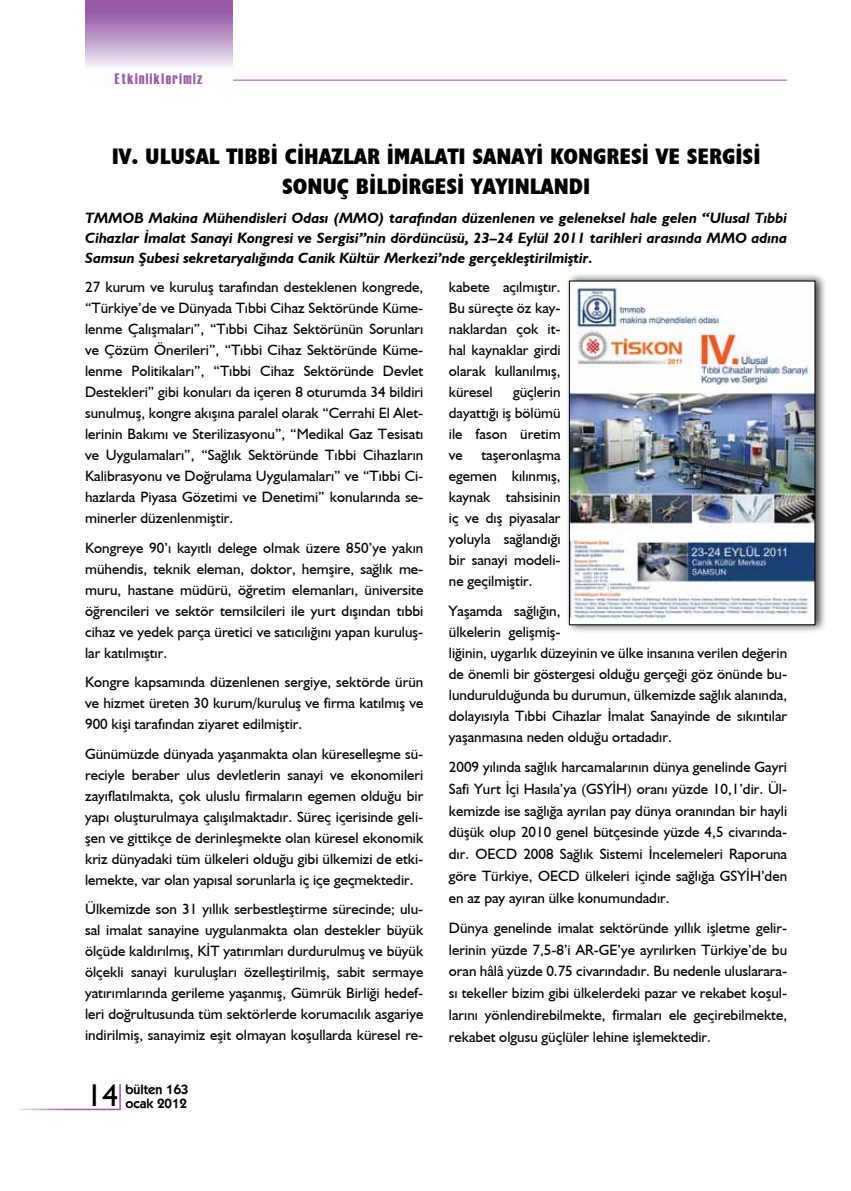
<style>
.page{position:relative;width:851px;height:1191px;background:#fff}
.page>*{position:absolute;margin:0;border:0;box-sizing:border-box;transform-origin:0 0}
.t1{font:31.5px "Humanist 521 BT";color:#000}
.t2{font:700 condensed 22.5px/30px "Humanist 521 BT Xtra";color:#000;text-align:center}
.t3{font:15px/21px "Humanist 521 BT";color:#000;text-align:justify}
.t4{font:italic 700 15px/20.2px "Humanist 521 BT";color:#000;text-align:justify}
.t5{font:15px "Haettenschweiler";letter-spacing:.1em;color:#975ca5}
.t6{font:600 13.5px/13.5px "Kabel IT Cby BT";color:#000}
</style>
<div class="page">
<hr style="left:161px;top:80px;width:626px;height:1px;background:#975ca5">
<svg style="left:85px;top:0;width:147px;height:81px"></svg>
<hr style="left:119px;top:1084px;width:2px;height:25px;background:#975ca5">
<hr style="left:20px;top:1108px;width:101px;height:2px;background:#fff">
<div style="left:565px;top:272px;width:262px;height:361px;background:#000;opacity:.75"></div>
<img style="left:571px;top:283px;width:242px;height:340px">
<div style="left:569px;top:281px;width:246px;height:344px;border:1px solid #000"></div>
<p class="t5" style="left:115px;top:69px;width:89px">Etkinliklerimiz</p>
<h2 class="t2" style="left:112px;top:141px;width:650px">IV. ULUSAL TIBBİ CİHAZLAR İMALATI SANAYİ KONGRESİ VE SERGİSİ<br>SONUÇ BİLDİRGESİ YAYINLANDI</h2>
<p class="t4" style="left:85px;top:207px;width:703px">TMMOB Makina Mühendisleri Odası (MMO) tarafından düzenlenen ve geleneksel hale gelen “Ulusal Tıbbi Cihazlar İmalat Sanayi Kongresi ve Sergisi”nin dördüncüsü, 23–24 Eylül 2011 tarihleri arasında MMO adına Samsun Şubesi sekretaryalığında Canik Kültür Merkezi’nde gerçekleştirilmiştir.</p>
<p class="t3" style="left:85px;top:276px;width:340px">27 kurum ve kuruluş tarafından desteklenen kongrede, “Türkiye’de ve Dünyada Tıbbi Cihaz Sektöründe Küme&shy;lenme Çalışmaları”, “Tıbbi Cihaz Sektörünün Sorunları ve Çözüm Önerileri”, “Tıbbi Cihaz Sektöründe Küme&shy;lenme Politikaları”, “Tıbbi Cihaz Sektöründe Devlet Destekleri” gibi konuları da içeren 8 oturumda 34 bildiri sunulmuş, kongre akışına paralel olarak “Cerrahi El Alet&shy;lerinin Bakımı ve Sterilizasyonu”, “Medikal Gaz Tesisatı ve Uygulamaları”, “Sağlık Sektöründe Tıbbi Cihazların Kalibrasyonu ve Doğrulama Uygulamaları” ve “Tıbbi Ci&shy;hazlarda Piyasa Gözetimi ve Denetimi” konularında se&shy;minerler düzenlenmiştir.</p>
<p class="t3" style="left:85px;top:537px;width:340px">Kongreye 90’ı kayıtlı delege olmak üzere 850’ye yakın mühendis, teknik eleman, doktor, hemşire, sağlık me&shy;muru, hastane müdürü, öğretim elemanları, üniversite öğrencileri ve sektör temsilcileri ile yurt dışından tıbbi cihaz ve yedek parça üretici ve satıcılığını yapan kuruluş&shy;lar katılmıştır.</p>
<p class="t3" style="left:85px;top:671px;width:340px">Kongre kapsamında düzenlenen sergiye, sektörde ürün ve hizmet üreten 30 kurum/kuruluş ve firma katılmış ve 900 kişi tarafından ziyaret edilmiştir.</p>
<p class="t3" style="left:85px;top:743px;width:340px">Günümüzde dünyada yaşanmakta olan küreselleşme sü&shy;reciyle beraber ulus devletlerin sanayi ve ekonomileri zayıflatılmakta, çok uluslu firmaların egemen olduğu bir yapı oluşturulmaya çalışılmaktadır. Süreç içerisinde geli&shy;şen ve gittikçe de derinleşmekte olan küresel ekonomik kriz dünyadaki tüm ülkeleri olduğu gibi ülkemizi de etki&shy;lemekte, var olan yapısal sorunlarla iç içe geçmektedir.</p>
<p class="t3" style="left:85px;top:898px;width:340px">Ülkemizde son 31 yıllık serbestleştirme sürecinde; ulu&shy;sal imalat sanayine uygulanmakta olan destekler büyük ölçüde kaldırılmış, KİT yatırımları durdurulmuş ve büyük ölçekli sanayi kuruluşları özelleştirilmiş, sabit sermaye yatırımlarında gerileme yaşanmış, Gümrük Birliği hedef&shy;leri doğrultusunda tüm sektörlerde korumacılık asgariye indirilmiş, sanayimiz eşit olmayan koşullarda küresel re-</p>
<p class="t3" style="left:449px;top:276px;width:113px">kabete açılmıştır.<br>Bu süreçte öz kay&shy;naklardan çok it&shy;hal kaynaklar girdi olarak kullanılmış, küresel</p>
<p class="t3" style="left:449px;top:381px;width:113px;text-indent:64px">güçlerin dayattığı iş bölümü ile fason üretim ve taşeronlaşma egemen kılınmış, kaynak tahsisinin iç ve dış piyasalar yoluyla sağlandığı bir sanayi modeli&shy;ne geçilmiştir.</p>
<p class="t3" style="left:449px;top:600px;width:340px;text-align:left">Yaşamda sağlığın,<br>ülkelerin gelişmiş-<br>liğinin, uygarlık düzeyinin ve ülke insanına verilen değerin de önemli bir göstergesi olduğu gerçeği göz önünde bu&shy;lundurulduğunda bu durumun, ülkemizde sağlık alanında, dolayısıyla Tıbbi Cihazlar İmalat Sanayinde de sıkıntılar yaşanmasına neden olduğu ortadadır.</p>
<p class="t3" style="left:449px;top:755px;width:340px;line-height:21.8px">2009 yılında sağlık harcamalarının dünya genelinde Gayri Safi Yurt İçi Hasıla’ya (GSYİH) oranı yüzde 10,1’dir. Ül&shy;kemizde ise sağlığa ayrılan pay dünya oranından bir hayli düşük olup 2010 genel bütçesinde yüzde 4,5 civarında&shy;dır. OECD 2008 Sağlık Sistemi İncelemeleri Raporuna göre Türkiye, OECD ülkeleri içinde sağlığa GSYİH’den en az pay ayıran ülke konumundadır.</p>
<p class="t3" style="left:449px;top:916px;width:340px;line-height:21.8px">Dünya genelinde imalat sektöründe yıllık işletme gelir&shy;lerinin yüzde 7,5-8’i AR-GE’ye ayrılırken Türkiye’de bu oran hâlâ yüzde 0.75 civarındadır. Bu nedenle uluslarara&shy;sı tekeller bizim gibi ülkelerdeki pazar ve rekabet koşul&shy;larını yönlendirebilmekte, firmaları ele geçirebilmekte, rekabet olgusu güçlüler lehine işlemektedir.</p>
<h1 class="t1" style="left:86px;top:1076px;width:33px">14</h1>
<p class="t6" style="left:125px;top:1082px;width:65px">bülten 163 ocak 2012</p>
</div>
